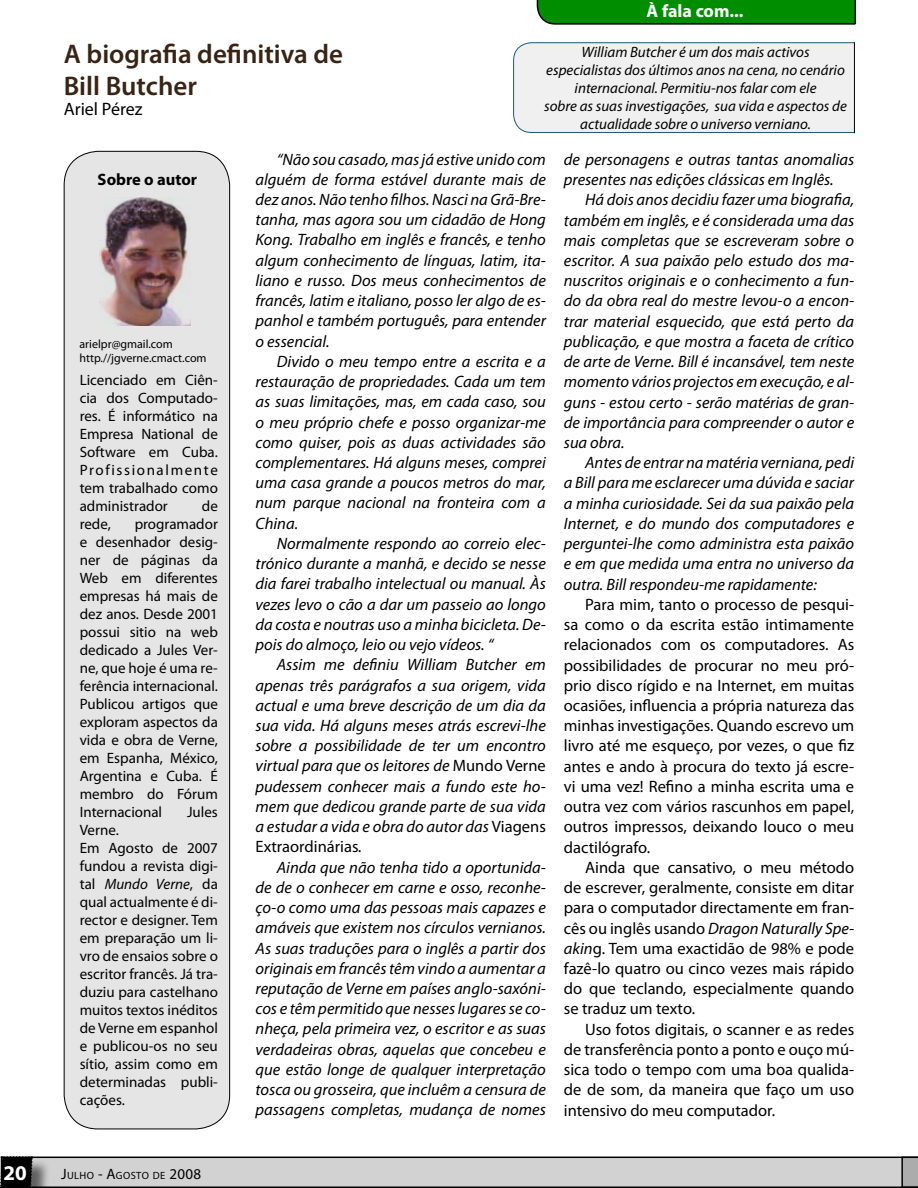
<style>
.page{position:relative;width:918px;height:1188px;background:#fff}
.page>*{position:absolute;margin:0;border:0;box-sizing:border-box;transform-origin:0 0}
.t1{font:600 27px/32.4px "Myriad Pro";color:#382415}
.t2{font:700 21px "Myriad Pro";color:#fff}
.t3{font:700 18px "Myriad Pro";color:#fff}
.t4{font:18px "Myriad Pro";color:#000}
.t5{font:italic 16.5px/20.2px "Myriad Pro";color:#000;text-align:justify}
.t6{font:16.5px/20.2px "Myriad Pro";color:#000;text-align:justify}
.t7{font:700 16.5px "Myriad Pro";color:#000}
.t8{font:15px/18px "Myriad Pro";color:#000;text-align:justify}
.t9{font:italic 15px/18px "Myriad Pro";color:#000;text-align:center}
.t10{font:12px/14.4px "Myriad Pro";color:#000}
.t11{font:10.5px "Myriad Pro";letter-spacing:.035em;color:#000}
.s1{font-style:italic}
.s2{font-size:15px}
.s3{font-style:normal}
</style>
<div class="page">
<svg style="left:0;top:1156px;width:918px;height:32px;background:#b6b6b6"></svg>
<div style="left:64px;top:151px;width:166px;height:978px;background:#e5e5e5;border-radius:34px"></div>
<div style="left:64px;top:151px;width:166px;height:978px;border:1px solid #000;border-radius:34px"></div>
<img style="left:99px;top:198px;width:91px;height:128px">
<div style="left:514px;top:43px;width:365px;height:89px;background:#f0f0f0;border-radius:18px"></div>
<div style="left:513px;top:42px;width:366px;height:91px;border:1px solid #245971;border-radius:18px"></div>
<div style="left:855px;top:0;width:63px;height:138px;background:#fff"></div>
<svg style="left:537px;top:0;width:319px;height:25px;background:#058605"></svg>
<hr style="left:854px;top:42px;width:1px;height:91px;background:#000">
<h1 class="t1" style="left:64px;top:37px;width:281px">A biografia definitiva de<br>Bill Butcher</h1>
<p class="t4" style="left:64px;top:98px;width:80px">Ariel Pérez</p>
<p class="t3" style="left:647px;top:0;width:99px">À fala com...</p>
<p class="t9" style="left:544px;top:43px;width:304px">William Butcher é um dos mais activos especialistas dos últimos anos na cena, no cenário internacional. Permitiu-nos falar com ele<br>sobre as suas investigações, sua vida e aspectos de actualidade sobre o universo verniano.</p>
<p class="t7" style="left:98px;top:168px;width:101px">Sobre o autor</p>
<p class="t10" style="left:80px;top:337px;width:129px">arielpr@gmail.com http.//jgverne.cmact.com</p>
<p class="t8" style="left:80px;top:371px;width:140px">Licenciado em Ciên&shy;cia dos Computado&shy;res. É informático na Empresa National de Software em Cuba.<br>Profissionalmente tem trabalhado como administrador</p>
<p class="t8" style="left:202px;top:497px;width:17px">de</p>
<p class="t8" style="left:80px;top:515px;width:140px;text-indent:55px">programador e desenhador desig&shy;ner de páginas da Web em diferentes empresas há mais de dez anos. Desde 2001 possui sitio na web dedicado a Jules Ver&shy;ne, que hoje é uma re&shy;ferência internacional.<br>Publicou artigos que exploram aspectos da vida e obra de Verne, em Espanha, México, Argentina e Cuba. É membro do Fórum Internacional</p>
<p class="t8" style="left:80px;top:515px;width:33px">rede,</p>
<p class="t8" style="left:187px;top:803px;width:32px">Jules</p>
<p class="t8" style="left:80px;top:821px;width:140px;text-align:left">Verne.<br>Em Agosto de 2007 fundou a revista digi&shy;tal <span class="s1">Mundo Verne</span>, da qual actualmente é di&shy;rector e designer. Tem em preparação um li&shy;vro de ensaios sobre o escritor francês. Já tra&shy;duziu para castelhano muitos textos inéditos de Verne em espanhol e publicou-os no seu sítio, assim como em determinadas publi&shy;cações.</p>
<p class="t2" style="left:3px;top:1159px;width:25px">20</p>
<p class="t11" style="left:61px;top:1169px;width:142px"><span class="s2">J</span>ULHO <span class="s2">- A</span>GOSTO DE <span class="s2">2008</span></p>
<p class="t5" style="left:256px;top:149px;width:292px;text-indent:21px">“Não sou casado, mas já estive unido com alguém de forma estável durante mais de dez anos. Não tenho filhos. Nasci na Grã-Bre&shy;tanha, mas agora sou um cidadão de Hong Kong. Trabalho em inglês e francês, e tenho algum conhecimento de línguas, latim, ita&shy;liano e russo. Dos meus conhecimentos de francês, latim e italiano, posso ler algo de es&shy;panhol e também português, para entender o essencial.</p>
<p class="t5" style="left:256px;top:351px;width:292px;text-indent:21px">Divido o meu tempo entre a escrita e a restauração de propriedades. Cada um tem as suas limitações, mas, em cada caso, sou o meu próprio chefe e posso organizar-me como quiser, pois as duas actividades são complementares. Há alguns meses, comprei uma casa grande a poucos metros do mar, num parque nacional na fronteira com a China.</p>
<p class="t5" style="left:256px;top:533px;width:292px;text-indent:21px">Normalmente respondo ao correio elec&shy;trónico durante a manhã, e decido se nesse dia farei trabalho intelectual ou manual. Às vezes levo o cão a dar um passeio ao longo da costa e noutras uso a minha bicicleta. De&shy;pois do almoço, leio ou vejo vídeos. “</p>
<p class="t5" style="left:256px;top:654px;width:292px;text-indent:21px">Assim me definiu William Butcher em apenas três parágrafos a sua origem, vida actual e uma breve descrição de um dia da sua vida. Há alguns meses atrás escrevi-lhe sobre a possibilidade de ter um encontro virtual para que os leitores de <span class="s3">Mundo Verne </span>pudessem conhecer mais a fundo este ho&shy;mem que dedicou grande parte de sua vida a estudar a vida e obra do autor das <span class="s3">Viagens Extraordinárias</span>.</p>
<p class="t5" style="left:256px;top:857px;width:292px;text-indent:21px">Ainda que não tenha tido a oportunida&shy;de de o conhecer em carne e osso, reconhe&shy;ço-o como uma das pessoas mais capazes e amáveis que existem nos círculos vernianos.<br>As suas traduções para o inglês a partir dos originais em francês têm vindo a aumentar a reputação de Verne em países anglo-saxóni&shy;cos e têm permitido que nesses lugares se co&shy;nheça, pela primeira vez, o escritor e as suas verdadeiras obras, aquelas que concebeu e que estão longe de qualquer interpretação tosca ou grosseira, que incluêm a censura de passagens completas, mudança de nomes</p>
<p class="t5" style="left:564px;top:149px;width:292px">de personagens e outras tantas anomalias presentes nas edições clássicas em Inglês.</p>
<p class="t5" style="left:564px;top:189px;width:292px;text-indent:21px">Há dois anos decidiu fazer uma biografia, também em inglês, e é considerada uma das mais completas que se escreveram sobre o escritor. A sua paixão pelo estudo dos ma&shy;nuscritos originais e o conhecimento a fun&shy;do da obra real do mestre levou-o a encon&shy;trar material esquecido, que está perto da publicação, e que mostra a faceta de crítico de arte de Verne. Bill é incansável, tem neste momento vários projectos em execução, e al&shy;guns - estou certo - serão matérias de gran&shy;de importância para compreender o autor e sua obra.</p>
<p class="t5" style="left:564px;top:452px;width:292px;text-indent:21px">Antes de entrar na matéria verniana, pedi a Bill para me esclarecer uma dúvida e saciar a minha curiosidade. Sei da sua paixão pela Internet, e do mundo dos computadores e perguntei-lhe como administra esta paixão e em que medida uma entra no universo da outra. Bill respondeu-me rapidamente:</p>
<p class="t6" style="left:564px;top:594px;width:292px;text-indent:21px">Para mim, tanto o processo de pesqui&shy;sa como o da escrita estão intimamente relacionados com os computadores. As possibilidades de procurar no meu pró&shy;prio disco rígido e na Internet, em muitas ocasiões, influencia a própria natureza das minhas investigações. Quando escrevo um livro até me esqueço, por vezes, o que fiz antes e ando à procura do texto já escre&shy;vi uma vez! Refino a minha escrita uma e outra vez com vários rascunhos em papel, outros impressos, deixando louco o meu dactilógrafo.</p>
<p class="t6" style="left:564px;top:857px;width:292px;text-indent:21px">Ainda que cansativo, o meu método de escrever, geralmente, consiste em ditar para o computador directamente em fran&shy;cês ou inglês usando <span class="s1">Dragon Naturally Spe&shy;akin</span>g. Tem uma exactidão de 98% e pode fazê-lo quatro ou cinco vezes mais rápido do que teclando, especialmente quando se traduz um texto.</p>
<p class="t6" style="left:564px;top:1019px;width:292px;text-indent:21px">Uso fotos digitais, o scanner e as redes de transferência ponto a ponto e ouço mú&shy;sica todo o tempo com uma boa qualida&shy;de de som, da maneira que faço um uso intensivo do meu computador.</p>
</div>
